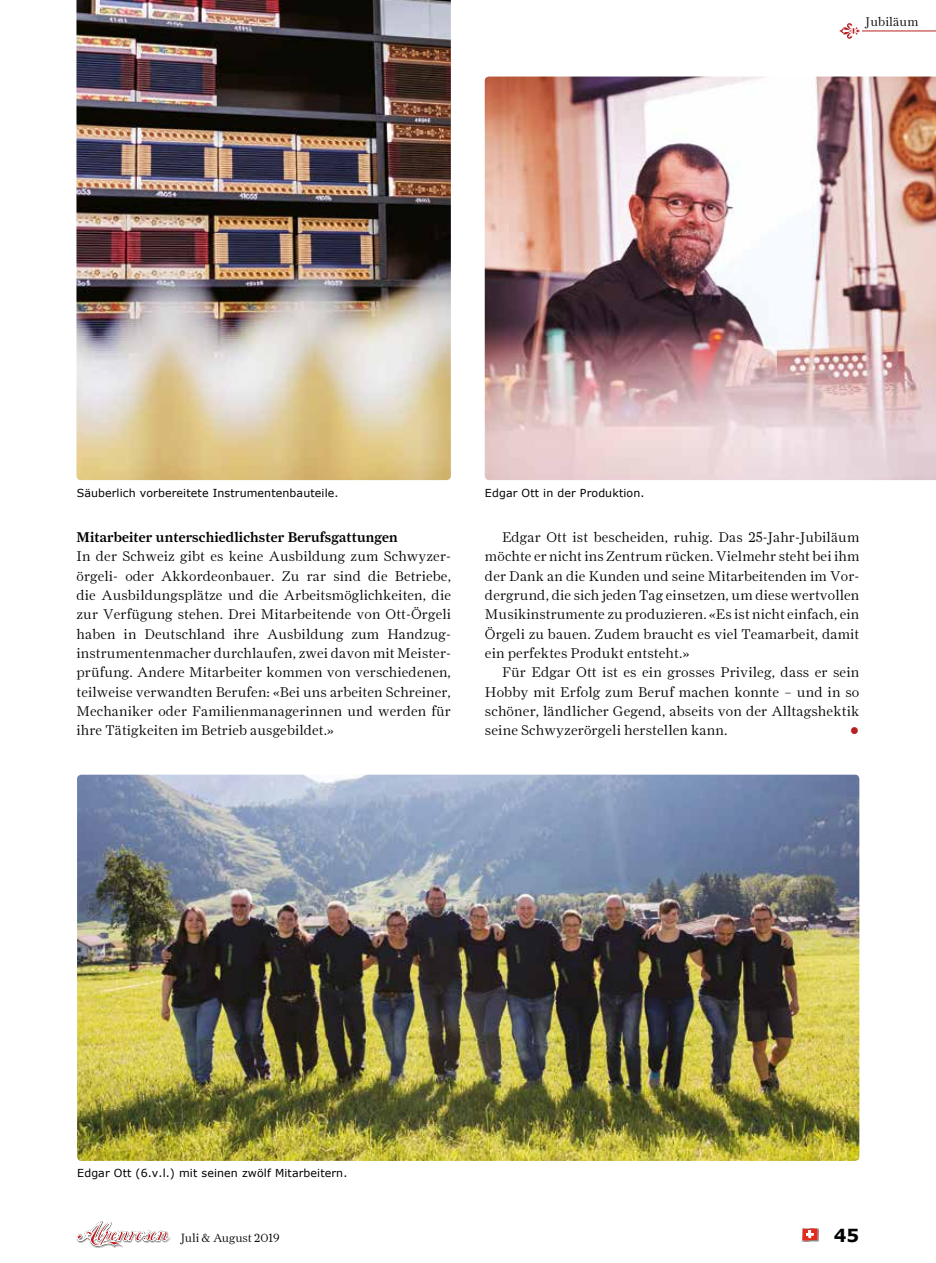
<style>
.page{position:relative;width:936px;height:1263px;background:#fff}
.page>*{position:absolute;margin:0;border:0;box-sizing:border-box;transform-origin:0 0}
.t1{font:700 18px "Verdana";color:#000}
.t2{font:15.75px "Trebuchet MS";color:#b71f20}
.t3{font:300 14.1px/19.4px "Farnham Display";letter-spacing:.01em;color:#000;text-align:justify}
.t4{font:500 14.1px "Farnham Display";letter-spacing:.01em;color:#000}
.t5{font:300 12.6px "Farnham Display";letter-spacing:.01em;color:#000}
.t6{font:300 12px "Farnham Display";color:#000}
.t7{font:10.95px "Verdana";letter-spacing:.01em;color:#000}
</style>
<div class="page">
<img style="left:802px;top:1228px;width:17px;height:14px">
<svg style="left:802px;top:1228px;width:16px;height:13px"></svg>
<img style="left:93px;top:1237px;width:77px;height:11px">
<svg style="left:77px;top:1221px;width:92px;height:25px"></svg>
<svg style="left:839px;top:23px;width:20px;height:16px"></svg>
<hr style="left:861px;top:31px;width:74px;height:1px;background:#b71f20">
<img style="left:76px;top:0;width:375px;height:480px">
<img style="left:77px;top:775px;width:782px;height:386px">
<img style="left:484px;top:77px;width:451px;height:403px">
<p class="t5" style="left:865px;top:15px;width:54px">Jubiläum</p>
<p class="t7" style="left:77px;top:485px;width:263px">Säuberlich vorbereitete Instrumentenbauteile.</p>
<p class="t4" style="left:77px;top:529px;width:323px">Mitarbeiter unterschiedlichster Berufsgattungen</p>
<p class="t3" style="left:77px;top:547px;width:376px">In der Schweiz gibt es keine Ausbildung zum Schwyzer&shy;örgeli- oder Akkordeonbauer. Zu rar sind die Betriebe, die Ausbildungsplätze und die Arbeitsmöglichkeiten, die zur Verfügung stehen. Drei Mitarbeitende von Ott-Örgeli haben in Deutschland ihre Ausbildung zum Handzug&shy;instrumentenmacher durchlaufen, zwei davon mit Meister&shy;prüfung. Andere Mitarbeiter kommen von verschiedenen, teilweise verwandten Berufen: «Bei uns arbeiten Schreiner, Mechaniker oder Familienmanagerinnen und werden für ihre Tätigkeiten im Betrieb ausgebildet.»</p>
<p class="t7" style="left:485px;top:485px;width:161px">Edgar Ott in der Produktion.</p>
<p class="t3" style="left:485px;top:527px;width:376px;text-indent:17px">Edgar Ott ist bescheiden, ruhig. Das 25-Jahr-Jubiläum möchte er nicht ins Zentrum rücken. Vielmehr steht bei ihm der Dank an die Kunden und seine Mitarbeitenden im Vor&shy;dergrund, die sich jeden Tag einsetzen, um diese wertvollen Musikinstrumente zu produzieren. «Es ist nicht einfach, ein Örgeli zu bauen. Zudem braucht es viel Teamarbeit, damit ein perfektes Produkt entsteht.»</p>
<p class="t3" style="left:485px;top:663px;width:376px;text-indent:17px">Für Edgar Ott ist es ein grosses Privileg, dass er sein Hobby mit Erfolg zum Beruf machen konnte – und in so schöner, ländlicher Gegend, abseits von der Alltagshektik seine Schwyzerörgeli herstellen kann.</p>
<p class="t2" style="left:849px;top:720px;width:11px">●</p>
<p class="t7" style="left:77px;top:1166px;width:271px">Edgar Ott (6.v.l.) mit seinen zwölf Mitarbeitern.</p>
<p class="t6" style="left:181px;top:1230px;width:100px">Juli &amp; August 2019</p>
<p class="t1" style="left:833px;top:1222px;width:27px">45</p>
</div>
